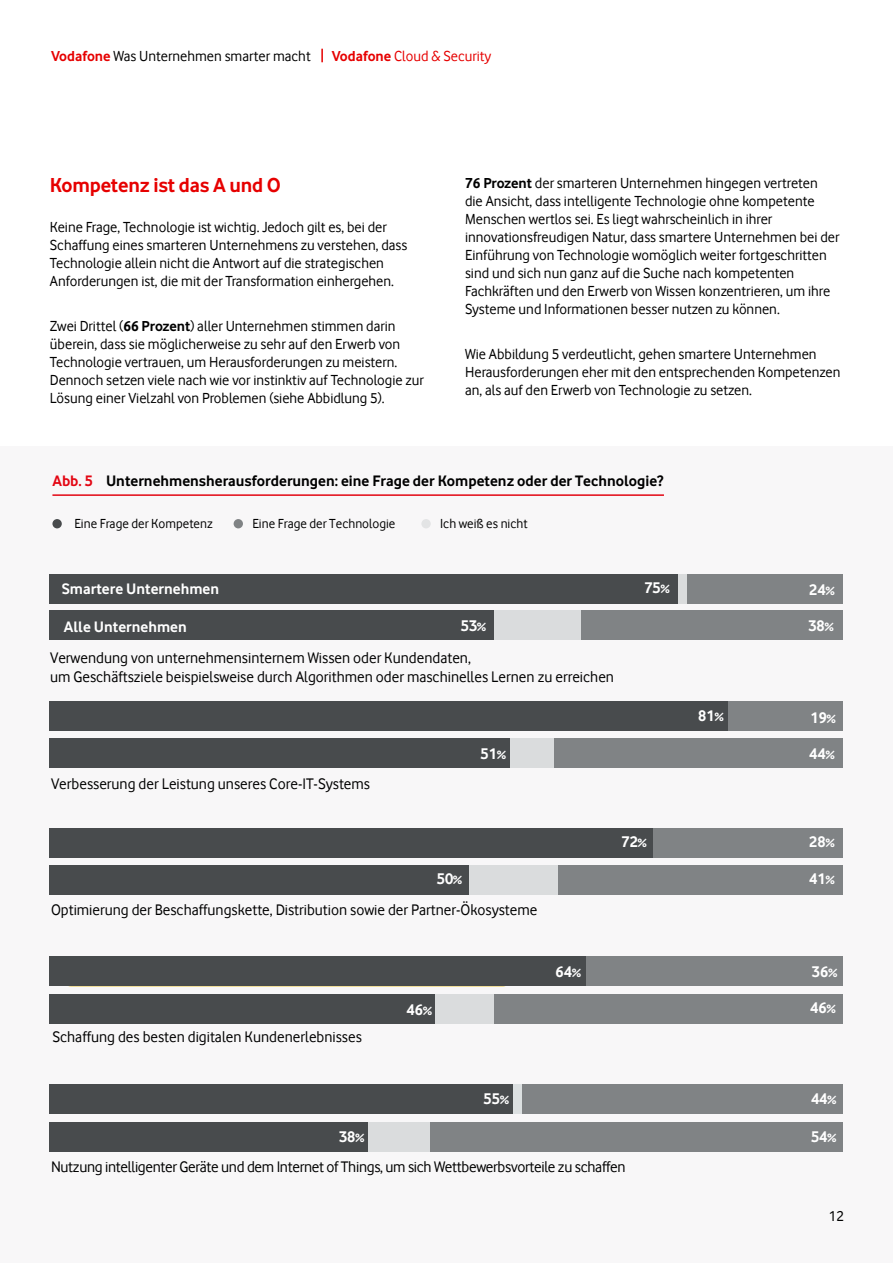
<style>
.page{position:relative;width:893px;height:1263px;background:#fff}
.page>*{position:absolute;margin:0;border:0;box-sizing:border-box;transform-origin:0 0}
.t1{font:700 21px "Vodafone Rg";letter-spacing:-.01em;color:#e60000}
.t2{font:700 16.05px "Vodafone Rg";color:#fff}
.t3{font:15.75px/18.9px "Vodafone Rg";color:#000}
.t4{font:15.75px "Vodafone Rg";letter-spacing:-.02em;color:#000}
.t5{font:700 15.75px "Vodafone Rg";color:#000}
.t6{font:700 15.75px "Vodafone Rg";color:#fff}
.t7{font:15px/18px "Vodafone Rg";color:#000}
.t8{font:15px "Vodafone Rg";color:#e60000}
.t9{font:13.5px "Vodafone Rg";color:#000}
.s1{font-weight:700;color:#e60000}
.s2{font-weight:700}
.s3{color:#e30613}
.s4{font-size:12.45px}
</style>
<div class="page">
<svg style="left:321px;top:49px;width:2px;height:13px"></svg>
<div style="left:0;top:446px;width:893px;height:817px;background:#f8f7f8"></div>
<div style="left:387px;top:610px;width:456px;height:30px;background:#808385"></div>
<div style="left:360px;top:610px;width:221px;height:30px;background:#dadcdd"></div>
<div style="left:632px;top:573px;width:211px;height:30px;background:#808385"></div>
<div style="left:49px;top:573px;width:629px;height:30px;background:#484b4d"></div>
<div style="left:49px;top:610px;width:444px;height:30px;background:#484b4d"></div>
<div style="left:471px;top:738px;width:372px;height:30px;background:#808385"></div>
<div style="left:333px;top:738px;width:221px;height:30px;background:#dadcdd"></div>
<div style="left:49px;top:738px;width:461px;height:30px;background:#484b4d"></div>
<div style="left:677px;top:701px;width:166px;height:30px;background:#808385"></div>
<div style="left:49px;top:701px;width:679px;height:30px;background:#484b4d"></div>
<div style="left:496px;top:865px;width:347px;height:30px;background:#808385"></div>
<div style="left:337px;top:865px;width:220px;height:30px;background:#dadcdd"></div>
<div style="left:603px;top:827px;width:240px;height:30px;background:#808385"></div>
<div style="left:49px;top:827px;width:604px;height:30px;background:#484b4d"></div>
<div style="left:49px;top:865px;width:419px;height:30px;background:#484b4d"></div>
<div style="left:536px;top:956px;width:307px;height:30px;background:#808385"></div>
<div style="left:49px;top:956px;width:537px;height:30px;background:#484b4d"></div>
<div style="left:447px;top:994px;width:396px;height:30px;background:#808385"></div>
<div style="left:391px;top:994px;width:102px;height:30px;background:#dadcdd"></div>
<div style="left:49px;top:994px;width:386px;height:30px;background:#484b4d"></div>
<div style="left:472px;top:1084px;width:371px;height:30px;background:#808385"></div>
<div style="left:49px;top:1084px;width:464px;height:30px;background:#484b4d"></div>
<div style="left:379px;top:1122px;width:464px;height:30px;background:#808385"></div>
<div style="left:313px;top:1122px;width:117px;height:30px;background:#dadcdd"></div>
<div style="left:49px;top:1122px;width:319px;height:30px;background:#484b4d"></div>
<hr style="left:52px;top:494px;width:612px;height:2px;background:#e30613">
<div style="left:52px;top:519px;width:10px;height:9px;background:#484b4d;border-radius:50%"></div>
<div style="left:421px;top:519px;width:10px;height:9px;background:#e3e4e5;border-radius:50%"></div>
<div style="left:234px;top:519px;width:9px;height:9px;background:#808385;border-radius:50%"></div>
<p class="t7" style="left:51px;top:47px;width:261px"><span class="s1">Vodafone</span> Was Unternehmen smarter macht</p>
<p class="t8" style="left:332px;top:48px;width:161px"><span class="s2">Vodafone</span> Cloud &amp; Security</p>
<h1 class="t1" style="left:50px;top:173px;width:232px">Kompetenz ist das A und O</h1>
<p class="t7" style="left:50px;top:218px;width:359px">Keine Frage, Technologie ist wichtig. Jedoch gilt es, bei der Schaffung eines smarteren Unternehmens zu verstehen, dass Technologie allein nicht die Antwort auf die strategischen Anforderungen ist, die mit der Transformation einhergehen.</p>
<p class="t7" style="left:50px;top:317px;width:375px">Zwei Drittel (<span class="s2">66 Prozent</span>) aller Unternehmen stimmen darin überein, dass sie möglicherweise zu sehr auf den Erwerb von Technologie vertrauen, um Herausforderungen zu meistern.<br>Dennoch setzen viele nach wie vor instinktiv auf Technologie zur Lösung einer Vielzahl von Problemen (siehe Abbidlung 5).</p>
<p class="t7" style="left:465px;top:174px;width:376px"><span class="s2">76 Prozent</span> der smarteren Unternehmen hingegen vertreten<br>die Ansicht, dass intelligente Technologie ohne kompetente Menschen wertlos sei. Es liegt wahrscheinlich in ihrer innovationsfreudigen Natur, dass smartere Unternehmen bei der Einführung von Technologie womöglich weiter fortgeschritten sind und sich nun ganz auf die Suche nach kompetenten Fachkräften und den Erwerb von Wissen konzentrieren, um ihre Systeme und Informationen besser nutzen zu können.</p>
<p class="t7" style="left:465px;top:344px;width:377px">Wie Abbildung 5 verdeutlicht, gehen smartere Unternehmen<br>Herausforderungen eher mit den entsprechenden Kompetenzen an, als auf den Erwerb von Technologie zu setzen.</p>
<p class="t5" style="left:52px;top:471px;width:613px"><span class="s3">Abb. 5</span> Unternehmensherausforderungen: eine Frage der Kompetenz oder der Technologie?</p>
<p class="t9" style="left:74px;top:516px;width:140px">Eine Frage der Kompetenz</p>
<p class="t9" style="left:252px;top:516px;width:145px">Eine Frage der Technologie</p>
<p class="t9" style="left:440px;top:516px;width:89px">Ich weiß es nicht</p>
<p class="t6" style="left:62px;top:579px;width:159px">Smartere Unternehmen</p>
<p class="t6" style="left:64px;top:618px;width:125px">Alle Unternehmen</p>
<p class="t2" style="left:644px;top:579px;width:27px">75<span class="s4">%</span></p>
<p class="t2" style="left:809px;top:580px;width:27px">24<span class="s4">%</span></p>
<p class="t2" style="left:461px;top:617px;width:27px">53<span class="s4">%</span></p>
<p class="t2" style="left:808px;top:617px;width:27px">38<span class="s4">%</span></p>
<p class="t3" style="left:50px;top:648px;width:565px">Verwendung von unternehmensinternem Wissen oder Kundendaten,<br>um Geschäftsziele beispielsweise durch Algorithmen oder maschinelles Lernen zu erreichen</p>
<p class="t2" style="left:698px;top:706px;width:27px">81<span class="s4">%</span></p>
<p class="t2" style="left:810px;top:708px;width:27px">19<span class="s4">%</span></p>
<p class="t3" style="left:51px;top:774px;width:321px">Verbesserung der Leistung unseres Core-IT-Systems</p>
<p class="t2" style="left:481px;top:744px;width:27px">51<span class="s4">%</span></p>
<p class="t2" style="left:809px;top:744px;width:27px">44<span class="s4">%</span></p>
<p class="t2" style="left:437px;top:869px;width:27px">50<span class="s4">%</span></p>
<p class="t2" style="left:621px;top:832px;width:27px">72<span class="s4">%</span></p>
<p class="t2" style="left:809px;top:832px;width:27px">28<span class="s4">%</span></p>
<p class="t2" style="left:809px;top:869px;width:27px">41<span class="s4">%</span></p>
<p class="t3" style="left:51px;top:900px;width:488px">Optimierung der Beschaffungskette, Distribution sowie der Partner-Ökosysteme</p>
<p class="t3" style="left:52px;top:1027px;width:311px">Schaffung des besten digitalen Kundenerlebnisses</p>
<p class="t2" style="left:407px;top:1000px;width:27px">46<span class="s4">%</span></p>
<p class="t2" style="left:484px;top:1089px;width:27px">55<span class="s4">%</span></p>
<p class="t2" style="left:556px;top:962px;width:27px">64<span class="s4">%</span></p>
<p class="t2" style="left:812px;top:962px;width:27px">36<span class="s4">%</span></p>
<p class="t2" style="left:810px;top:998px;width:27px">46<span class="s4">%</span></p>
<p class="t2" style="left:811px;top:1089px;width:27px">44<span class="s4">%</span></p>
<p class="t2" style="left:339px;top:1127px;width:27px">38<span class="s4">%</span></p>
<p class="t2" style="left:811px;top:1127px;width:27px">54<span class="s4">%</span></p>
<p class="t4" style="left:51px;top:1158px;width:576px">Nutzung intelligenter Geräte und dem Internet of Things, um sich Wettbewerbsvorteile zu schaffen</p>
<p class="t7" style="left:829px;top:1206px;width:17px">12</p>
</div>
